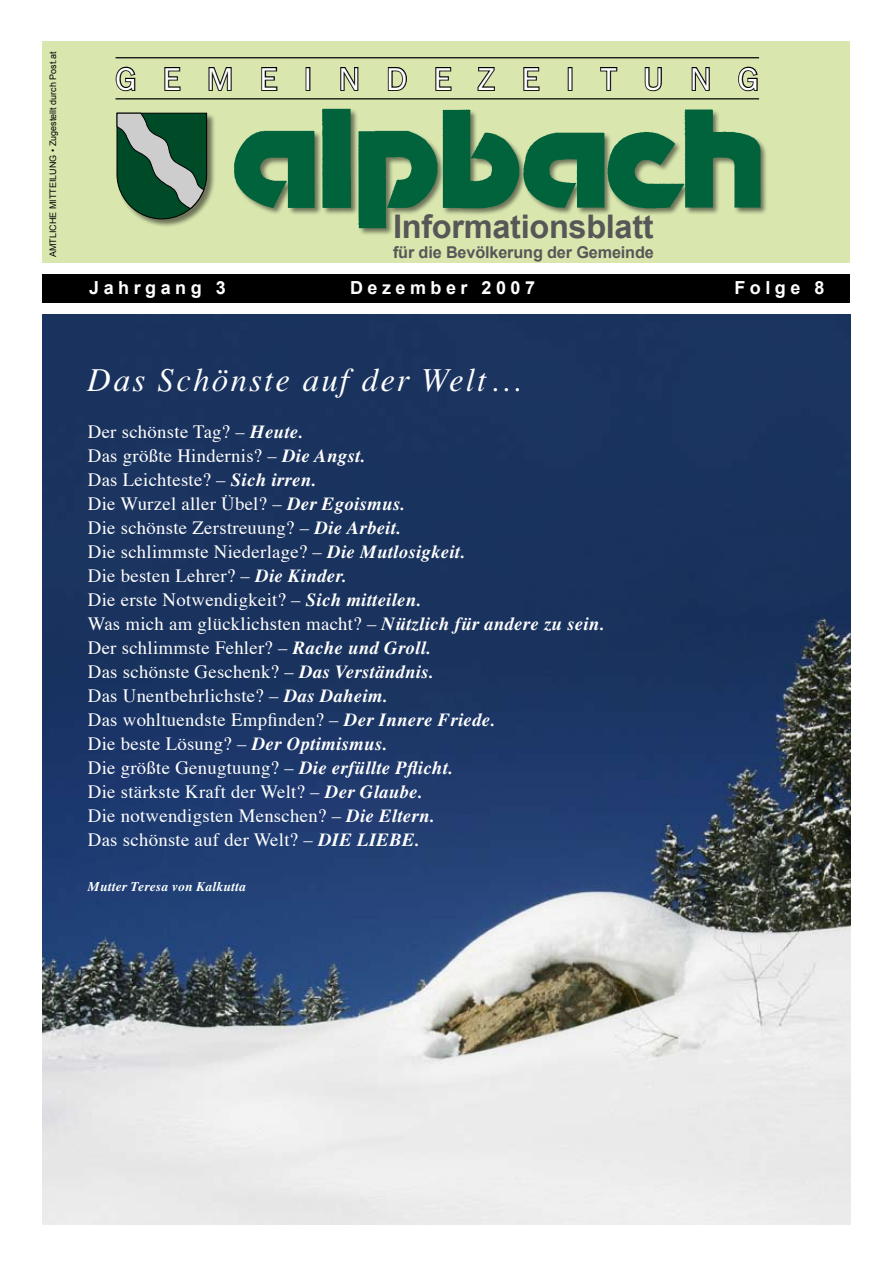
<style>
.page{position:relative;width:893px;height:1263px;background:#fff}
.page>*{position:absolute;margin:0;border:0;box-sizing:border-box;transform-origin:0 0}
.t1{font:italic 33px "Times";letter-spacing:.065em;color:#fff}
.t2{font:700 32.55px "Arial";letter-spacing:-.01em;color:#565757}
.t3{font:31.8px "Franklin Gothic";letter-spacing:.835em;color:#fff}
.t4{font:18.75px/24px "Times";letter-spacing:.015em;color:#fff}
.t5{font:700 18px "Arial";letter-spacing:.25em;color:#fff}
.t6{font:700 16.2px "Arial";letter-spacing:-.01em;color:#565757}
.t7{font:italic 700 13.5px "Times";letter-spacing:.015em;color:#fff}
.t8{font:9px "Arial";color:#000}
.s1{font-weight:700;font-style:italic}
</style>
<div class="page">
<div style="left:43px;top:41px;width:807px;height:222px;background:#d9e7af"></div>
<div style="left:43px;top:275px;width:807px;height:28px;background:#000"></div>
<div style="left:116px;top:112px;width:108px;height:130px;background:#000;opacity:.5"></div>
<svg style="left:116px;top:112px;width:91px;height:108px;background:#49755c"></svg>
<img style="left:233px;top:108px;width:529px;height:121px">
<svg style="left:115px;top:66px;width:21px;height:26px"></svg>
<svg style="left:164px;top:67px;width:17px;height:24px"></svg>
<svg style="left:208px;top:67px;width:24px;height:24px"></svg>
<svg style="left:261px;top:67px;width:17px;height:24px"></svg>
<div style="left:306px;top:67px;width:4px;height:24px;border:2px solid #000"></div>
<svg style="left:340px;top:67px;width:19px;height:24px"></svg>
<svg style="left:387px;top:67px;width:20px;height:24px"></svg>
<svg style="left:435px;top:67px;width:17px;height:24px"></svg>
<svg style="left:477px;top:67px;width:18px;height:24px"></svg>
<svg style="left:523px;top:67px;width:17px;height:24px"></svg>
<div style="left:568px;top:67px;width:4px;height:24px;border:2px solid #000"></div>
<svg style="left:600px;top:67px;width:18px;height:24px"></svg>
<svg style="left:644px;top:67px;width:18px;height:25px"></svg>
<svg style="left:691px;top:67px;width:19px;height:24px"></svg>
<svg style="left:738px;top:66px;width:20px;height:26px"></svg>
<hr style="left:116px;top:57px;width:643px;height:1px;background:#000">
<hr style="left:116px;top:98px;width:643px;height:1px;background:#000">
<img style="left:43px;top:315px;width:807px;height:910px">
<p class="t8" style="left:48px;top:257px;width:207px;rotate:-90deg">AMTLICHE MITTEILUNG • Zugestellt durch Post.at</p>
<h3 class="t3" style="left:115px;top:61px;width:645px">GEMEINDEZEITUNG</h3>
<h2 class="t2" style="left:393px;top:208px;width:262px">Informationsblatt</h2>
<p class="t6" style="left:393px;top:243px;width:262px">für die Bevölkerung der Gemeinde</p>
<p class="t5" style="left:89px;top:278px;width:138px">Jahrgang 3</p>
<p class="t5" style="left:350px;top:278px;width:187px">Dezember 2007</p>
<p class="t5" style="left:734px;top:278px;width:92px">Folge 8</p>
<h1 class="t1" style="left:88px;top:361px;width:435px">Das Schönste auf der Welt…</h1>
<p class="t4" style="left:88px;top:418px;width:518px">Der schönste Tag? – <span class="s1">Heute.<br></span>Das größte Hindernis? – <span class="s1">Die Angst.<br></span>Das Leichteste? – <span class="s1">Sich irren.<br></span>Die Wurzel aller Übel? – <span class="s1">Der Egoismus.<br></span>Die schönste Zerstreuung? – <span class="s1">Die Arbeit.<br></span>Die schlimmste Niederlage? – <span class="s1">Die Mutlosigkeit.<br></span>Die besten Lehrer? – <span class="s1">Die Kinder.<br></span>Die erste Notwendigkeit? – <span class="s1">Sich mitteilen.<br></span>Was mich am glücklichsten macht? – <span class="s1">Nützlich für andere zu sein.<br></span>Der schlimmste Fehler? – <span class="s1">Rache und Groll.<br></span>Das schönste Geschenk? – <span class="s1">Das Verständnis.<br></span>Das Unentbehrlichste? – <span class="s1">Das Daheim.<br></span>Das wohltuendste Empfinden? – <span class="s1">Der Innere Friede.<br></span>Die beste Lösung? – <span class="s1">Der Optimismus.<br></span>Die größte Genugtuung? – <span class="s1">Die erfüllte Pflicht.<br></span>Die stärkste Kraft der Welt? – <span class="s1">Der Glaube.<br></span>Die notwendigsten Menschen? – <span class="s1">Die Eltern.<br></span>Das schönste auf der Welt? – <span class="s1">DIE LIEBE.</span></p>
<p class="t7" style="left:88px;top:879px;width:159px">Mutter Teresa von Kalkutta</p>
</div>
